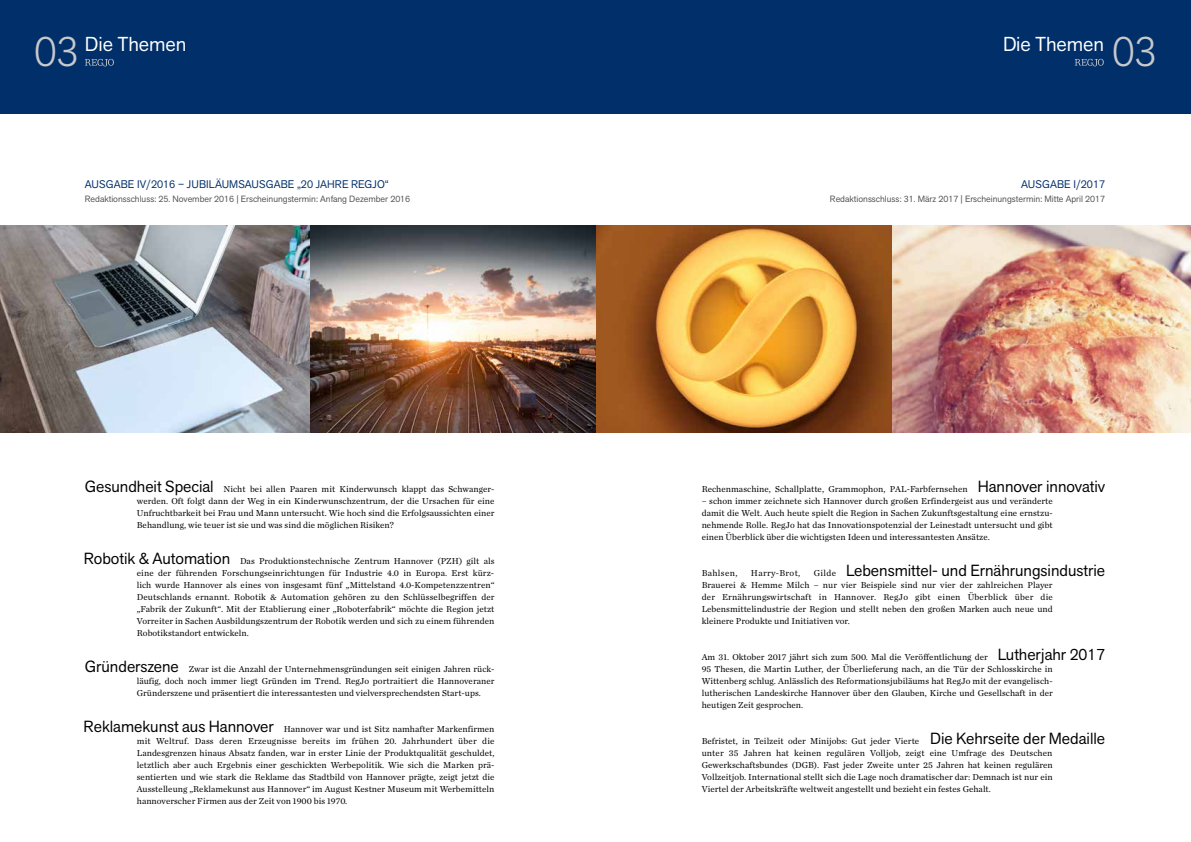
<style>
.page{position:relative;width:1191px;height:842px;background:#fff}
.page>*{position:absolute;margin:0;border:0;box-sizing:border-box;transform-origin:0 0}
.t1{font:300 42px "Akzid Grtsk Next";color:#c8c9cb}
.t2{font:20px "Akzid Grtsk Next";color:#fff}
.t3{font:16px "Akzid Grtsk Next";color:#000}
.t4{font:11px "Akzid Grtsk Next";letter-spacing:.01em;color:#002f69}
.t5{font:9px/12px "Chronicle Text G1";letter-spacing:.005em;color:#000;text-align:justify}
.t6{font:9px "Akzid Grtsk Next";color:#515050}
.t7{font:9px "Chronicle Text G1";letter-spacing:.04em;color:#000}
.s1{font-weight:300;font-size:42px;color:#c8c9cb}
</style>
<div class="page">
<div style="left:0;top:0;width:1191px;height:114px;background:#002f69"></div>
<svg style="left:85px;top:59px;width:29px;height:7px"></svg>
<svg style="left:1074px;top:59px;width:29px;height:7px"></svg>
<img style="left:0;top:225px;width:1191px;height:207px">
<h2 class="t2" style="left:34px;top:31px;width:154px"><span class="s1">03</span> Die Themen</h2>
<p class="t4" style="left:85px;top:177px;width:305px">AUSGABE IV/2016 – JUBILÄUMSAUSGABE „20 JAHRE REGJO“</p>
<p class="t6" style="left:85px;top:193px;width:327px">Redaktionsschluss: 25. November 2016 | Erscheinungstermin: Anfang Dezember 2016</p>
<h3 class="t3" style="left:85px;top:476px;width:130px">Gesundheit Special</h3>
<p class="t5" style="left:137px;top:482px;width:359px;text-indent:87px">Nicht bei allen Paaren mit Kinderwunsch klappt das Schwanger&shy;werden. Oft folgt dann der Weg in ein Kinderwunschzentrum, der die Ursachen für eine Unfruchtbarkeit bei Frau und Mann untersucht. Wie hoch sind die Erfolgsaussichten einer Behandlung, wie teuer ist sie und was sind die möglichen Risiken?</p>
<p class="t5" style="left:137px;top:554px;width:359px;text-indent:103px">Das Produktionstechnische Zentrum Hannover (PZH) gilt als eine der führenden Forschungseinrichtungen für Industrie 4.0 in Europa. Erst kürz&shy;lich wurde Hannover als eines von insgesamt fünf „Mittelstand 4.0-Kompetenzzentren“ Deutschlands ernannt. Robotik &amp; Automation gehören zu den Schlüsselbegriffen der „Fabrik der Zukunft“. Mit der Etablierung einer „Roboterfabrik“ möchte die Region jetzt Vorreiter in Sachen Ausbildungszentrum der Robotik werden und sich zu einem führenden Robotikstandort entwickeln.</p>
<p class="t5" style="left:137px;top:662px;width:359px;text-indent:52px">Zwar ist die Anzahl der Unternehmensgründungen seit einigen Jahren rück&shy;läufig, doch noch immer liegt Gründen im Trend. RegJo portraitiert die Hannoveraner Gründerszene und präsentiert die interessantesten und vielversprechendsten Start-ups.</p>
<p class="t5" style="left:137px;top:722px;width:359px;text-indent:147px">Hannover war und ist Sitz namhafter Markenfirmen mit Weltruf. Dass deren Erzeugnisse bereits im frühen 20. Jahrhundert über die Landesgrenzen hinaus Absatz fanden, war in erster Linie der Produktqualität geschuldet, letztlich aber auch Ergebnis einer geschickten Werbepolitik. Wie sich die Marken prä&shy;sentierten und wie stark die Reklame das Stadtbild von Hannover prägte, zeigt jetzt die Ausstelleung „Reklamekunst aus Hannover“ im August Kestner Museum mit Werbemitteln hannoverscher Firmen aus der Zeit von 1900 bis 1970.</p>
<h3 class="t3" style="left:84px;top:548px;width:148px">Robotik &amp; Automation</h3>
<h3 class="t3" style="left:85px;top:656px;width:96px">Gründerszene</h3>
<h3 class="t3" style="left:84px;top:716px;width:192px">Reklamekunst aus Hannover</h3>
<h2 class="t2" style="left:1003px;top:31px;width:103px">Die Themen</h2>
<h1 class="t1" style="left:1112px;top:24px;width:46px">03</h1>
<p class="t4" style="left:1021px;top:177px;width:85px">AUSGABE I/2017</p>
<p class="t6" style="left:830px;top:193px;width:277px">Redaktionsschluss: 31. März 2017 | Erscheinungstermin: Mitte April 2017</p>
<h3 class="t3" style="left:977px;top:476px;width:129px">Hannover innovativ</h3>
<p class="t5" style="left:701px;top:483px;width:267px">Rechenmaschine, Schallplatte, Grammophon, PAL-Farbfernsehen</p>
<p class="t5" style="left:701px;top:495px;width:352px">– schon immer zeichnete sich Hannover durch großen Erfindergeist aus und veränderte damit die Welt. Auch heute spielt die Region in Sachen Zukunftsgestaltung eine ernstzu&shy;nehmende Rolle. RegJo hat das Innovationspotenzial der Leinestadt untersucht und gibt einen Überblick über die wichtigsten Ideen und interessantesten Ansätze.</p>
<p class="t7" style="left:701px;top:566px;width:37px">Bahlsen,</p>
<p class="t7" style="left:751px;top:566px;width:51px">Harry-Brot,</p>
<h3 class="t3" style="left:846px;top:560px;width:261px">Lebensmittel- und Ernährungsindustrie</h3>
<p class="t5" style="left:701px;top:566px;width:353px;text-align:left;text-indent:112px">Gilde<br>Brauerei &amp; Hemme Milch – nur vier Beispiele sind nur vier der zahlreichen Player der Ernährungswirtschaft in Hannover. RegJo gibt einen Überblick über die Lebensmittelindustrie der Region und stellt neben den großen Marken auch neue und kleinere Produkte und Initiativen vor.</p>
<p class="t5" style="left:701px;top:650px;width:352px;text-align:left">Am 31. Oktober 2017 jährt sich zum 500. Mal die Veröffentlichung der<br>95 Thesen, die Martin Luther, der Überlieferung nach, an die Tür der Schlosskirche in Wittenberg schlug. Anlässlich des Reformationsjubiläums hat RegJo mit der evangelisch&shy;lutherischen Landeskirche Hannover über den Glauben, Kirche und Gesellschaft in der heutigen Zeit gesprochen.</p>
<p class="t5" style="left:701px;top:734px;width:352px;text-align:left">Befristet, in Teilzeit oder Minijobs: Gut jeder Vierte<br>unter 35 Jahren hat keinen regulären Volljob, zeigt eine Umfrage des Deutschen Gewerkschaftsbundes (DGB). Fast jeder Zweite unter 25 Jahren hat keinen regulären Vollzeitjob. International stellt sich die Lage noch dramatischer dar: Demnach ist nur ein Viertel der Arbeitskräfte weltweit angestellt und bezieht ein festes Gehalt.</p>
<h3 class="t3" style="left:997px;top:644px;width:109px">Lutherjahr 2017</h3>
<h3 class="t3" style="left:930px;top:728px;width:177px">Die Kehrseite der Medaille</h3>
</div>
